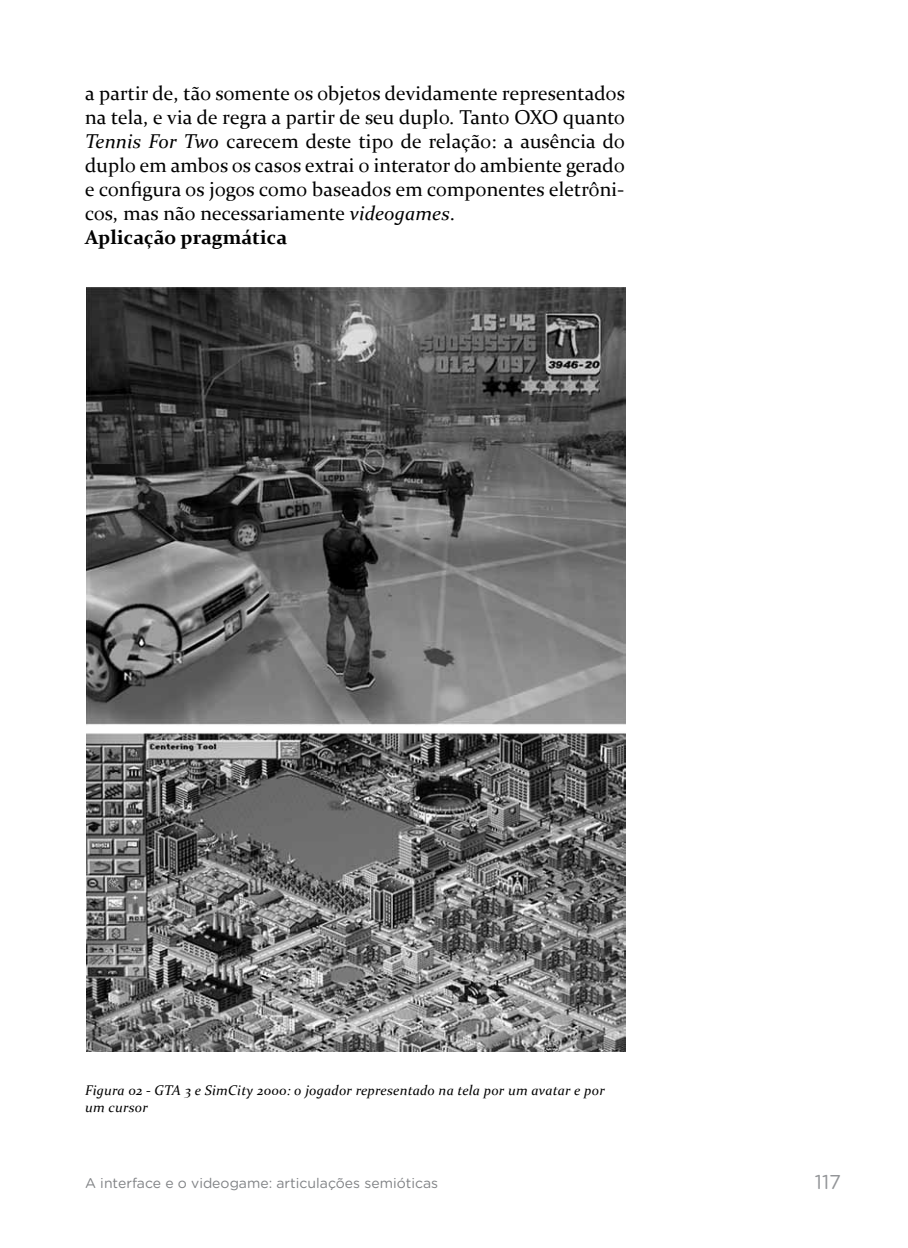
<style>
.page{position:relative;width:908px;height:1248px;background:#fff}
.page>*{position:absolute;margin:0;border:0;box-sizing:border-box;transform-origin:0 0}
.t1{font:20px/24px "Constantia";letter-spacing:.005em;color:#000}
.t2{font:20px "Gotham Rounded";color:#939598}
.t3{font:italic 14px/16.8px "Constantia";letter-spacing:.015em;color:#000}
.t4{font:14px "Gotham Rounded";color:#808285}
.s1{font-style:italic}
.s2{font-weight:700}
</style>
<div class="page">
<img style="left:86px;top:288px;width:539px;height:763px">
<p class="t1" style="left:85px;top:80px;width:541px">a partir de, tão somente os objetos devidamente representados na tela, e via de regra a partir de seu duplo. Tanto OXO quanto <span class="s1">Tennis For Two</span> carecem deste tipo de relação: a ausência do duplo em ambos os casos extrai o interator do ambiente gerado e configura os jogos como baseados em componentes eletrôni&shy;cos, mas não necessariamente <span class="s1">videogames</span>.<br><span class="s2">Aplicação pragmática</span></p>
<p class="t3" style="left:85px;top:1081px;width:521px">Figura 02 - GTA 3 e SimCity 2000: o jogador representado na tela por um avatar e por um cursor</p>
<p class="t4" style="left:85px;top:1173px;width:354px">A interface e o videogame: articulações semióticas</p>
<p class="t2" style="left:814px;top:1167px;width:28px">117</p>
</div>
